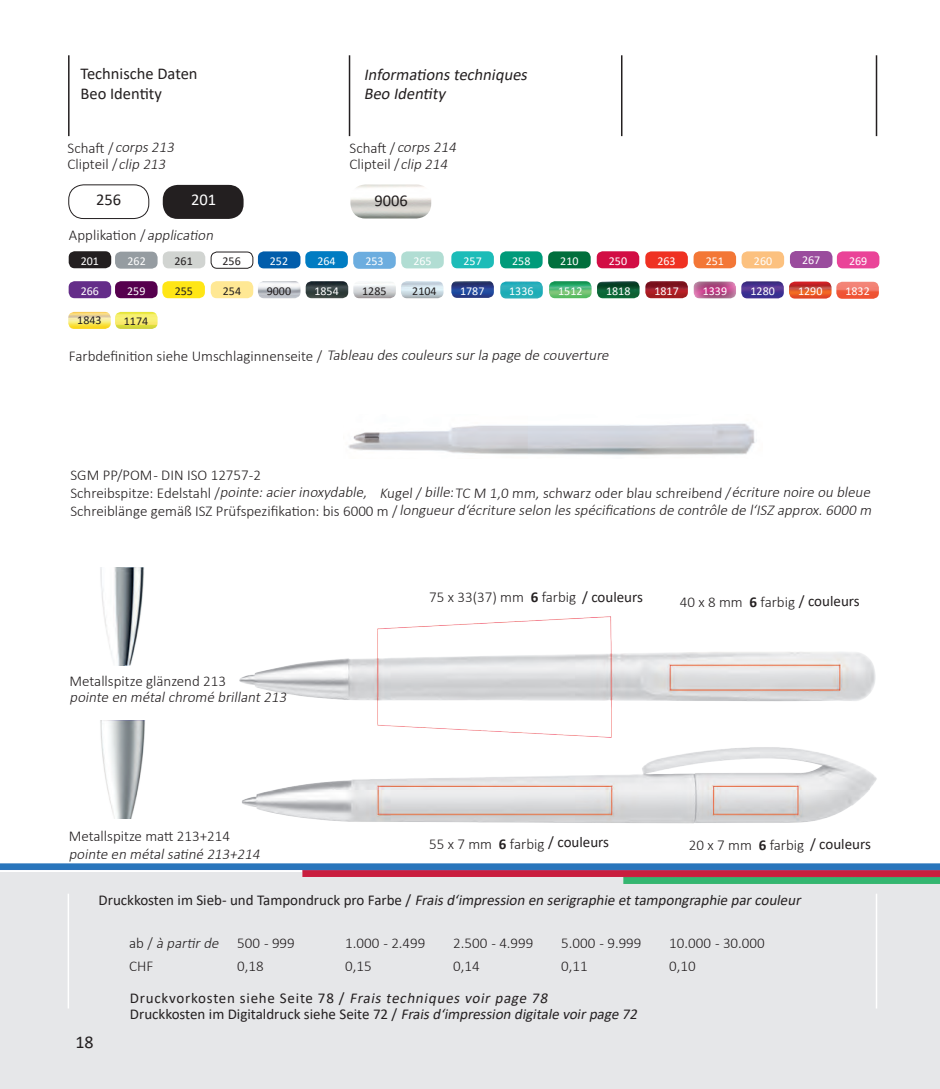
<style>
.page{position:relative;width:940px;height:1089px;background:#fff}
.page>*{position:absolute;margin:0;border:0;box-sizing:border-box;transform-origin:0 0}
.t1{font:18px "Calibri";color:#231f20}
.t2{font:16.5px/19.8px "Calibri";color:#231f20}
.t3{font:italic 16.5px/19.8px "Calibri";color:#231f20}
.t4{font:16.5px "Calibri";color:#fff}
.t5{font:300 15px/17.1px "Calibri";color:#231f20}
.t6{font:italic 300 15px/17.5px "Calibri";color:#231f20;text-align:right}
.t7{font:15px/16.5px "Calibri";color:#231f20}
.t8{font:italic 15px "Calibri";color:#231f20}
.t9{font:12px "Calibri";color:#fff}
.t10{font:12px "Calibri";color:#231f20}
.s1{font-style:italic}
.s2{font-style:normal}
.s3{font-weight:700}
.s4{font-weight:400}
</style>
<div class="page">
<hr style="left:68px;top:55px;width:2px;height:81px;background:#231f20">
<hr style="left:349px;top:55px;width:1px;height:81px;background:#231f20">
<hr style="left:621px;top:55px;width:1px;height:81px;background:#231f20">
<hr style="left:875px;top:55px;width:2px;height:81px;background:#231f20">
<div style="left:0;top:872px;width:940px;height:217px;background:#e6e7e9"></div>
<hr style="left:875px;top:893px;width:2px;height:115px;background:#fff">
<hr style="left:68px;top:893px;width:1px;height:115px;background:#fff">
<img style="left:0;top:95px;width:940px;height:882px">
<img style="left:100px;top:720px;width:45px;height:98px">
<img style="left:99px;top:567px;width:46px;height:98px">
<img style="left:208px;top:607px;width:669px;height:217px">
<div style="left:211px;top:252px;width:42px;height:16px;background:#fff;border-radius:6px"></div>
<div style="left:211px;top:252px;width:42px;height:17px;border:1px solid #231f20;border-radius:6px"></div>
<div style="left:451px;top:251px;width:43px;height:17px;background:#1dbcb8;border-radius:6px"></div>
<div style="left:500px;top:251px;width:42px;height:17px;background:#009b7a;border-radius:6px"></div>
<div style="left:548px;top:251px;width:42px;height:17px;background:#006f3c;border-radius:6px"></div>
<div style="left:162px;top:281px;width:43px;height:17px;background:#ffe616;border-radius:6px"></div>
<div style="left:211px;top:281px;width:42px;height:17px;background:#ffe894;border-radius:6px"></div>
<div style="left:741px;top:251px;width:43px;height:17px;background:#fcc17f;border-radius:6px"></div>
<div style="left:693px;top:251px;width:43px;height:17px;background:#f37736;border-radius:6px"></div>
<div style="left:645px;top:251px;width:43px;height:17px;background:#ef3122;border-radius:6px"></div>
<div style="left:597px;top:251px;width:42px;height:17px;background:#d20d44;border-radius:6px"></div>
<div style="left:837px;top:251px;width:42px;height:17px;background:#ea4498;border-radius:6px"></div>
<div style="left:69px;top:281px;width:42px;height:17px;background:#642d89;border-radius:6px"></div>
<div style="left:115px;top:281px;width:43px;height:17px;background:#56004e;border-radius:6px"></div>
<div style="left:69px;top:251px;width:42px;height:17px;background:#231f20;border-radius:6px"></div>
<img style="left:343px;top:414px;width:419px;height:44px">
<div style="left:115px;top:252px;width:43px;height:17px;background:#959ca1;border-radius:6px"></div>
<div style="left:163px;top:251px;width:42px;height:17px;background:#d1d4d1;border-radius:6px"></div>
<div style="left:258px;top:251px;width:42px;height:17px;background:#015dab;border-radius:6px"></div>
<div style="left:305px;top:251px;width:43px;height:17px;background:#007cc2;border-radius:6px"></div>
<div style="left:353px;top:252px;width:43px;height:17px;background:#6caddf;border-radius:6px"></div>
<div style="left:401px;top:251px;width:43px;height:17px;background:#b1ddd3;border-radius:6px"></div>
<div style="left:163px;top:185px;width:81px;height:34px;background:#231f20;border-radius:15px"></div>
<div style="left:69px;top:185px;width:80px;height:33px;background:#fff;border-radius:15px"></div>
<div style="left:68px;top:184px;width:81px;height:35px;border:1px solid #231f20;border-radius:15px"></div>
<img style="left:789px;top:281px;width:42px;height:17px">
<img style="left:500px;top:281px;width:43px;height:17px">
<img style="left:549px;top:281px;width:42px;height:17px">
<img style="left:451px;top:281px;width:43px;height:17px">
<img style="left:645px;top:281px;width:43px;height:17px">
<img style="left:597px;top:281px;width:42px;height:17px">
<img style="left:68px;top:312px;width:43px;height:17px">
<div style="left:692px;top:279px;width:46px;height:19px;background:#fff;opacity:.85"></div>
<img style="left:350px;top:184px;width:81px;height:34px">
<img style="left:741px;top:281px;width:43px;height:17px">
<img style="left:258px;top:281px;width:42px;height:17px">
<img style="left:306px;top:281px;width:42px;height:17px">
<img style="left:353px;top:281px;width:43px;height:17px">
<img style="left:401px;top:281px;width:42px;height:17px">
<img style="left:115px;top:312px;width:43px;height:17px">
<img style="left:836px;top:282px;width:43px;height:17px">
<div style="left:790px;top:251px;width:42px;height:17px;background:#9a4c9d;border-radius:6px"></div>
<div style="left:680px;top:596px;width:172px;height:28px;background:#fff"></div>
<div style="left:429px;top:590px;width:172px;height:21px;background:#fff"></div>
<p class="t2" style="left:80px;top:64px;width:119px">Technische Daten<br>Beo Identity</p>
<p class="t3" style="left:364px;top:64px;width:169px">Informationstechniques<br>Beo Identity</p>
<p class="t5" style="left:68px;top:139px;width:111px">Schaft / <span class="s1">corps213<br></span>Clipteil /<span class="s1">clip 213</span></p>
<p class="t5" style="left:349px;top:139px;width:111px">Schaft / <span class="s1">corps214<br></span>Clipteil /<span class="s1">clip 214</span></p>
<p class="t2" style="left:96px;top:189px;width:27px">256</p>
<p class="t4" style="left:191px;top:188px;width:27px">201</p>
<p class="t2" style="left:374px;top:190px;width:35px">9006</p>
<p class="t5" style="left:69px;top:226px;width:149px">Applikation /<span class="s1">application</span></p>
<p class="t9" style="left:802px;top:252px;width:20px">267</p>
<p class="t9" style="left:81px;top:252px;width:20px">201</p>
<p class="t10" style="left:223px;top:253px;width:20px">256</p>
<p class="t9" style="left:463px;top:252px;width:20px">257</p>
<p class="t9" style="left:512px;top:252px;width:20px">258</p>
<p class="t9" style="left:560px;top:252px;width:20px">210</p>
<p class="t9" style="left:609px;top:252px;width:20px">250</p>
<p class="t9" style="left:657px;top:252px;width:20px">263</p>
<p class="t9" style="left:705px;top:252px;width:20px">251</p>
<p class="t9" style="left:754px;top:252px;width:20px">260</p>
<p class="t9" style="left:849px;top:252px;width:20px">269</p>
<p class="t9" style="left:81px;top:282px;width:20px">266</p>
<p class="t9" style="left:127px;top:282px;width:20px">259</p>
<p class="t10" style="left:175px;top:282px;width:20px">255</p>
<p class="t10" style="left:223px;top:282px;width:20px">254</p>
<p class="t9" style="left:127px;top:252px;width:20px">262</p>
<p class="t10" style="left:175px;top:253px;width:20px">261</p>
<p class="t9" style="left:270px;top:252px;width:20px">252</p>
<p class="t9" style="left:317px;top:252px;width:20px">264</p>
<p class="t9" style="left:365px;top:252px;width:20px">253</p>
<p class="t9" style="left:413px;top:252px;width:20px">265</p>
<p class="t10" style="left:267px;top:282px;width:26px">9000</p>
<p class="t9" style="left:314px;top:282px;width:26px">1854</p>
<p class="t10" style="left:362px;top:282px;width:26px">1285</p>
<p class="t10" style="left:412px;top:282px;width:26px">2104</p>
<p class="t9" style="left:750px;top:282px;width:26px">1280</p>
<p class="t9" style="left:460px;top:282px;width:26px">1787</p>
<p class="t9" style="left:509px;top:282px;width:26px">1336</p>
<p class="t9" style="left:558px;top:282px;width:26px">1512</p>
<p class="t9" style="left:606px;top:282px;width:26px">1818</p>
<p class="t9" style="left:654px;top:282px;width:26px">1817</p>
<p class="t9" style="left:798px;top:282px;width:26px">1290</p>
<p class="t9" style="left:703px;top:282px;width:26px">1339</p>
<p class="t9" style="left:845px;top:282px;width:26px">1832</p>
<p class="t10" style="left:77px;top:312px;width:26px">1843</p>
<p class="t10" style="left:124px;top:312px;width:26px">1174</p>
<p class="t6" style="left:69px;top:346px;width:544px"><span class="s2">Farbdefinition siehe Umschlaginnenseite /</span> Tableau descouleurssurla page de couverture</p>
<p class="t5" style="left:70px;top:465px;width:300px;line-height:18px">SGM PP/POM - DIN ISO 12757-2<br>Schreibspitze: Edelstahl /<span class="s1">pointe:acierinoxydable</span>,</p>
<p class="t6" style="left:70px;top:484px;width:805px">K<span class="s2">ugel /</span> bille<span class="s2">:TC M 1,0 mm, schwarz oder blau schreibend /</span>écriture noire ou bleue<br><span class="s2">S c h re i b l ä n ge ge m ä ß I SZ P r ü fs p e z i fi ka ti o n : b i s 6 0 0 0 m /</span> longueur d‘écriture selon les spécifications de contrôle de l‘ISZ approx. 6000 m</p>
<p class="t5" style="left:70px;top:672px;width:158px">Metallspitze glänzend 213</p>
<p class="t6" style="left:70px;top:688px;width:221px">pointe en métalchromé brillant213</p>
<p class="t5" style="left:69px;top:827px;width:163px">Metallspitze matt 213+214</p>
<p class="t6" style="left:69px;top:845px;width:196px">pointe en métalsatiné 213+214</p>
<p class="t5" style="left:429px;top:588px;width:215px">75 x 33(37) mm <span class="s3">6</span> farbig <span class="s4">/ couleurs</span></p>
<p class="t5" style="left:680px;top:594px;width:181px">40 x 8 mm <span class="s3">6</span> farbig <span class="s4">/ couleurs</span></p>
<p class="t5" style="left:429px;top:834px;width:181px">55 x 7 mm <span class="s3">6</span> farbig <span class="s4">/ couleurs</span></p>
<p class="t5" style="left:689px;top:836px;width:183px">20 x 7 mm <span class="s3">6</span> farbig <span class="s4">/ couleurs</span></p>
<p class="t8" style="left:99px;top:890px;width:707px"><span class="s2">D r u c k ko st e n i m S i e b - u n d Ta m p o n d r u c k p ro Fa r b e /</span> Fraisd‘impression en serigraphie ettampongraphie parcouleur</p>
<p class="t5" style="left:129px;top:934px;width:167px">ab / <span class="s1">à partirde</span> 500 - 999</p>
<p class="t5" style="left:345px;top:934px;width:82px">1.000 - 2.499</p>
<p class="t5" style="left:453px;top:934px;width:82px">2.500 - 4.999</p>
<p class="t5" style="left:561px;top:934px;width:82px">5.000 - 9.999</p>
<p class="t5" style="left:669px;top:934px;width:97px">10.000 - 30.000</p>
<p class="t5" style="left:129px;top:957px;width:26px">CHF</p>
<p class="t5" style="left:237px;top:957px;width:28px">0,18</p>
<p class="t5" style="left:345px;top:957px;width:28px">0,15</p>
<p class="t5" style="left:453px;top:957px;width:28px">0,14</p>
<p class="t5" style="left:561px;top:957px;width:28px">0,11</p>
<p class="t5" style="left:669px;top:957px;width:28px">0,10</p>
<p class="t1" style="left:75px;top:1029px;width:20px">18</p>
<p class="t7" style="left:130px;top:989px;width:512px">Druckvorkosten siehe Seite 78 / <span class="s1">Frais techniques voir page 78<br></span>Druckkosten im Digitaldruck siehe Seite 72 / <span class="s1">Fraisd‘impression digitale voirpage 72</span></p>
</div>
